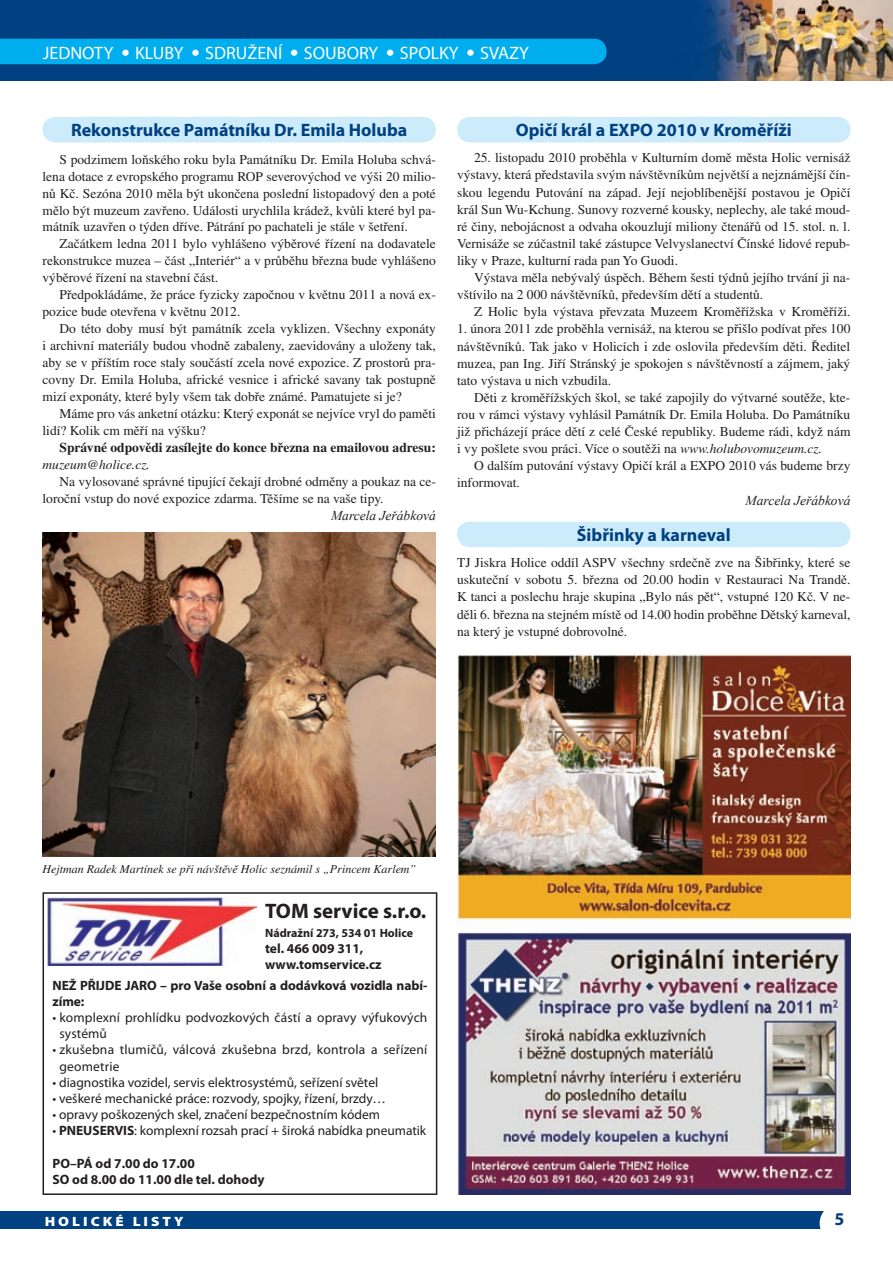
<style>
.page{position:relative;width:893px;height:1263px;background:#fff}
.page>*{position:absolute;margin:0;border:0;box-sizing:border-box;transform-origin:0 0}
.t1{font:700 21px "Myriad Pro";color:#231f20}
.t2{font:700 18px "Myriad Pro";color:#014081}
.t3{font:18px "Myriad Pro";color:#fff}
.t4{font:13.5px/17.1px "Times CE";color:#231f20;text-align:justify}
.t5{font:13.5px/16.2px "Myriad Pro";color:#231f20}
.t6{font:700 13.5px/16.2px "Myriad Pro";letter-spacing:-.005em;color:#231f20}
.t7{font:700 13.5px "Times CE";color:#231f20}
.t8{font:italic 13.5px "Times New Roman";color:#231f20}
.t9{font:italic 13.5px "Times CE";color:#231f20}
.t10{font:900 13.5px "Myriad Pro";letter-spacing:.2em;color:#fff;scale:1.11 1}
.t11{font:italic 12px "Times CE";color:#231f20}
.t12{font:700 12px "Myriad Pro";color:#231f20}
.s1{font-family:"Frutiger CE";font-weight:300}
.s2{font-style:italic}
.s3{font-weight:700}
</style>
<div class="page">
<div style="left:0;top:0;width:893px;height:81px;background:#014081"></div>
<div style="left:0;top:39px;width:607px;height:25px;background:#00aeef"></div>
<div style="left:0;top:1212px;width:843px;height:17px;background:#014081"></div>
<div style="left:820px;top:1203px;width:39px;height:40px;background:#fff;border-radius:50%"></div>
<div style="left:457px;top:522px;width:393px;height:25px;background:#ccecfb;border-radius:13px"></div>
<div style="left:43px;top:117px;width:393px;height:25px;background:#ccecfb;border-radius:13px"></div>
<div style="left:457px;top:117px;width:393px;height:25px;background:#ccecfb;border-radius:13px"></div>
<img style="left:457px;top:655px;width:393px;height:540px">
<img style="left:43px;top:532px;width:393px;height:325px">
<svg style="left:43px;top:892px;width:394px;height:303px"></svg>
<img style="left:48px;top:898px;width:209px;height:68px">
<img style="left:706px;top:0;width:187px;height:81px">
<h2 class="t3" style="left:43px;top:41px;width:487px">JEDNOTY <span class="s1">•</span> KLUBY <span class="s1">•</span> SDRUŽENÍ <span class="s1">•</span> SOUBORY <span class="s1">•</span> SPOLKY <span class="s1">•</span> SVAZY</h2>
<h2 class="t2" style="left:71px;top:119px;width:338px">Rekonstrukce Památníku Dr. Emila Holuba</h2>
<h2 class="t2" style="left:516px;top:119px;width:277px">Opičí král a EXPO 2010 v Kroměříži</h2>
<p class="t4" style="left:43px;top:150px;width:395px;text-indent:17px">S podzimem loňského roku byla Památníku Dr. Emila Holuba schvá&shy;lena dotace z evropského programu ROP severovýchod ve výši 20 milio&shy;nů Kč. Sezóna 2010 měla být ukončena poslední listopadový den a poté mělo být muzeum zavřeno. Události urychlila krádež, kvůli které byl pa&shy;mátník uzavřen o týden dříve. Pátrání po pachateli je stále v šetření.</p>
<p class="t4" style="left:43px;top:235px;width:395px;text-indent:17px">Začátkem ledna 2011 bylo vyhlášeno výběrové řízení na dodavatele rekonstrukce muzea – část „Interiér“ a v průběhu března bude vyhlášeno výběrové řízení na stavební část.</p>
<p class="t4" style="left:43px;top:286px;width:395px;text-indent:17px">Předpokládáme, že práce fyzicky započnou v květnu 2011 a nová ex&shy;pozice bude otevřena v květnu 2012.</p>
<p class="t4" style="left:43px;top:320px;width:395px;text-indent:17px">Do této doby musí být památník zcela vyklizen. Všechny exponáty i archivní materiály budou vhodně zabaleny, zaevidovány a uloženy tak, aby se v příštím roce staly součástí zcela nové expozice. Z prostorů pra&shy;covny Dr. Emila Holuba, africké vesnice i africké savany tak postupně mizí exponáty, které byly všem tak dobře známé. Pamatujete si je?</p>
<p class="t4" style="left:43px;top:405px;width:395px;text-indent:17px">Máme pro vás anketní otázku: Který exponát se nejvíce vryl do paměti lidí? Kolik cm měří na výšku?</p>
<p class="t7" style="left:60px;top:440px;width:378px">Správné odpovědi zasílejte do konce března na emailovou adresu:</p>
<p class="t9" style="left:43px;top:456px;width:109px">muzeum@holice.cz.</p>
<p class="t4" style="left:43px;top:473px;width:395px;text-indent:17px">Na vylosované správné tipující čekají drobné odměny a poukaz na ce&shy;loroční vstup do nové expozice zdarma. Těšíme se na vaše tipy.</p>
<p class="t8" style="left:331px;top:506px;width:106px">Marcela Jeřábková</p>
<p class="t4" style="left:457px;top:149px;width:395px;text-indent:17px">25. listopadu 2010 proběhla v Kulturním domě města Holic vernisáž výstavy, která představila svým návštěvníkům největší a nejznámější čín&shy;skou legendu Putování na západ. Její nejoblíbenější postavou je Opičí král Sun Wu-Kchung. Sunovy rozverné kousky, neplechy, ale také moud&shy;ré činy, nebojácnost a odvaha okouzlují miliony čtenářů od 15. stol. n. l.<br>Vernisáže se zúčastnil také zástupce Velvyslanectví Čínské lidové repub&shy;liky v Praze, kulturní rada pan Yo Guodi.</p>
<p class="t4" style="left:457px;top:269px;width:395px;text-indent:17px">Výstava měla nebývalý úspěch. Během šesti týdnů jejího trvání ji na&shy;vštívilo na 2 000 návštěvníků, především dětí a studentů.</p>
<p class="t4" style="left:474px;top:303px;width:378px">Z Holic byla výstava převzata Muzeem Kroměřížska v Kroměříži.</p>
<p class="t4" style="left:457px;top:320px;width:395px">1. února 2011 zde proběhla vernisáž, na kterou se přišlo podívat přes 100 návštěvníků. Tak jako v Holicích i zde oslovila především děti. Ředitel muzea, pan Ing. Jiří Stránský je spokojen s návštěvností a zájmem, jaký tato výstava u nich vzbudila.</p>
<p class="t4" style="left:457px;top:389px;width:395px;text-indent:17px">Děti z kroměřížských škol, se také zapojily do výtvarné soutěže, kte&shy;rou v rámci výstavy vyhlásil Památník Dr. Emila Holuba. Do Památníku již přicházejí práce dětí z celé České republiky. Budeme rádi, když nám i vy pošlete svou práci. Více o soutěži na <span class="s2">www.holubovomuzeum.cz.</span></p>
<p class="t4" style="left:457px;top:457px;width:395px;text-indent:17px">O dalším putování výstavy Opičí král a EXPO 2010 vás budeme brzy informovat.</p>
<p class="t8" style="left:746px;top:491px;width:106px">Marcela Jeřábková</p>
<h2 class="t2" style="left:577px;top:523px;width:155px">Šibřinky a karneval</h2>
<p class="t4" style="left:457px;top:553px;width:395px">TJ Jiskra Holice oddíl ASPV všechny srdečně zve na Šibřinky, které se uskuteční v sobotu 5. března od 20.00 hodin v Restauraci Na Trandě.<br>K tanci a poslechu hraje skupina „Bylo nás pět“, vstupné 120 Kč. V ne&shy;děli 6. března na stejném místě od 14.00 hodin proběhne Dětský karneval, na který je vstupné dobrovolné.</p>
<p class="t11" style="left:43px;top:862px;width:375px">Hejtman Radek Martínek se při návštěvě Holic seznámil s „Princem Karlem”</p>
<h1 class="t1" style="left:265px;top:897px;width:163px">TOM service s.r.o.</h1>
<p class="t12" style="left:265px;top:925px;width:149px">Nádražní 273, 534 01 Holice</p>
<p class="t6" style="left:265px;top:940px;width:118px">tel. 466 009 311, www.tomservice.cz</p>
<p class="t6" style="left:53px;top:976px;width:376px">NEŽ PŘIJDE JARO – pro Vaše osobní a dodávková vozidla nabí&shy;zíme:</p>
<p class="t5" style="left:59px;top:1009px;width:369px;text-indent:-7px">• komplexní prohlídku podvozkových částí a opravy výfukových systémů</p>
<p class="t5" style="left:60px;top:1041px;width:369px;text-indent:-7px">• zkušebna tlumičů, válcová zkušebna brzd, kontrola a seřízení geometrie</p>
<p class="t5" style="left:53px;top:1074px;width:327px">• diagnostika vozidel, servis elektrosystémů, seřízení světel</p>
<p class="t5" style="left:53px;top:1090px;width:335px">• veškeré mechanické práce: rozvody, spojky, řízení, brzdy…</p>
<p class="t5" style="left:53px;top:1106px;width:329px">• opravy poškozených skel, značení bezpečnostním kódem</p>
<p class="t5" style="left:53px;top:1122px;width:375px">• <span class="s3">PNEUSERVIS</span>: komplexní rozsah prací + široká nabídka pneumatik</p>
<p class="t6" style="left:53px;top:1155px;width:213px">PO–PÁ od 7.00 do 17.00<br>SO od 8.00 do 11.00 dle tel. dohody</p>
<p class="t10" style="left:45px;top:1212px;width:127px">HOLICKÉ LISTY</p>
</div>
